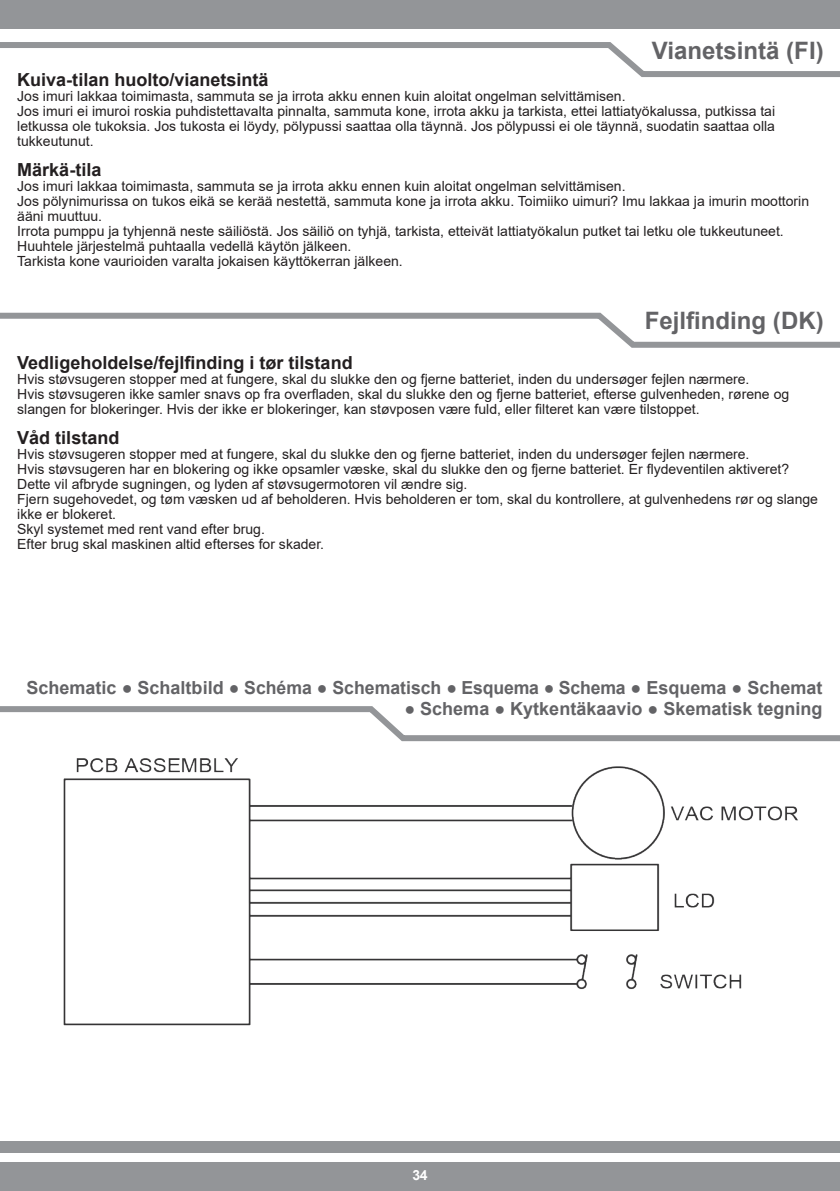
<style>
.page{position:relative;width:840px;height:1191px;background:#fff}
.page>*{position:absolute;margin:0;border:0;box-sizing:border-box;transform-origin:0 0}
.t1{font:700 24px "Arial";color:#636366}
.t2{font:700 18px "Arial";color:#636366}
.t3{font:700 18px "Arial";color:#231f20}
.t4{font:14px/15px "Arial";color:#231f20}
.t5{font:700 14px "Arial";color:#fff}
</style>
<div class="page">
<div style="left:0;top:0;width:839px;height:28px;background:#939598"></div>
<div style="left:0;top:1162px;width:839px;height:29px;background:#939598"></div>
<div style="left:0;top:1141px;width:839px;height:11px;background:#939598"></div>
<svg style="left:0;top:42px;width:839px;height:35px"></svg>
<svg style="left:0;top:312px;width:839px;height:36px"></svg>
<svg style="left:0;top:706px;width:839px;height:36px"></svg>
<img style="left:63px;top:758px;width:735px;height:268px">
<p class="t1" style="left:651px;top:33px;width:173px">Vianetsintä (FI)</p>
<p class="t3" style="left:17px;top:67px;width:253px">Kuiva-tilan huolto/vianetsintä</p>
<p class="t4" style="left:17px;top:88px;width:759px">Jos imuri lakkaa toimimasta, sammuta se ja irrota akku ennen kuin aloitat ongelman selvittämisen.<br>Jos imuri ei imuroi roskia puhdistettavalta pinnalta, sammuta kone, irrota akku ja tarkista, ettei lattiatyökalussa, putkissa tai letkussa ole tukoksia. Jos tukosta ei löydy, pölypussi saattaa olla täynnä. Jos pölypussi ei ole täynnä, suodatin saattaa olla tukkeutunut.</p>
<p class="t3" style="left:17px;top:157px;width:86px">Märkä-tila</p>
<p class="t4" style="left:17px;top:178px;width:793px">Jos imuri lakkaa toimimasta, sammuta se ja irrota akku ennen kuin aloitat ongelman selvittämisen.<br>Jos pölynimurissa on tukos eikä se kerää nestettä, sammuta kone ja irrota akku. Toimiiko uimuri? Imu lakkaa ja imurin moottorin ääni muuttuu.<br>Irrota pumppu ja tyhjennä neste säiliöstä. Jos säiliö on tyhjä, tarkista, etteivät lattiatyökalun putket tai letku ole tukkeutuneet.<br>Huuhtele järjestelmä puhtaalla vedellä käytön jälkeen.<br>Tarkista kone vaurioiden varalta jokaisen käyttökerran jälkeen.</p>
<p class="t1" style="left:644px;top:304px;width:180px">Fejlfinding (DK)</p>
<p class="t3" style="left:17px;top:350px;width:337px">Vedligeholdelse/fejlfinding i tør tilstand</p>
<p class="t4" style="left:17px;top:372px;width:773px">Hvis støvsugeren stopper med at fungere, skal du slukke den og fjerne batteriet, inden du undersøger fejlen nærmere.<br>Hvis støvsugeren ikke samler snavs op fra overfladen, skal du slukke den og fjerne batteriet, efterse gulvenheden, rørene og slangen for blokeringer. Hvis der ikke er blokeringer, kan støvposen være fuld, eller filteret kan være tilstoppet.</p>
<p class="t3" style="left:17px;top:425px;width:104px">Våd tilstand</p>
<p class="t4" style="left:17px;top:447px;width:801px">Hvis støvsugeren stopper med at fungere, skal du slukke den og fjerne batteriet, inden du undersøger fejlen nærmere.<br>Hvis støvsugeren har en blokering og ikke opsamler væske, skal du slukke den og fjerne batteriet. Er flydeventilen aktiveret?<br>Dette vil afbryde sugningen, og lyden af støvsugermotoren vil ændre sig.<br>Fjern sugehovedet, og tøm væsken ud af beholderen. Hvis beholderen er tom, skal du kontrollere, at gulvenhedens rør og slange ikke er blokeret.<br>Skyl systemet med rent vand efter brug.<br>Efter brug skal maskinen altid efterses for skader.</p>
<p class="t2" style="left:27px;top:674px;width:797px">Schematic ● Schaltbild ● Schéma ● Schematisch ● Esquema ● Schema ● Esquema ● Schemat</p>
<p class="t2" style="left:404px;top:696px;width:419px">● Schema ● Kytkentäkaavio ● Skematisk tegning</p>
<p class="t5" style="left:412px;top:1165px;width:17px">34</p>
</div>
